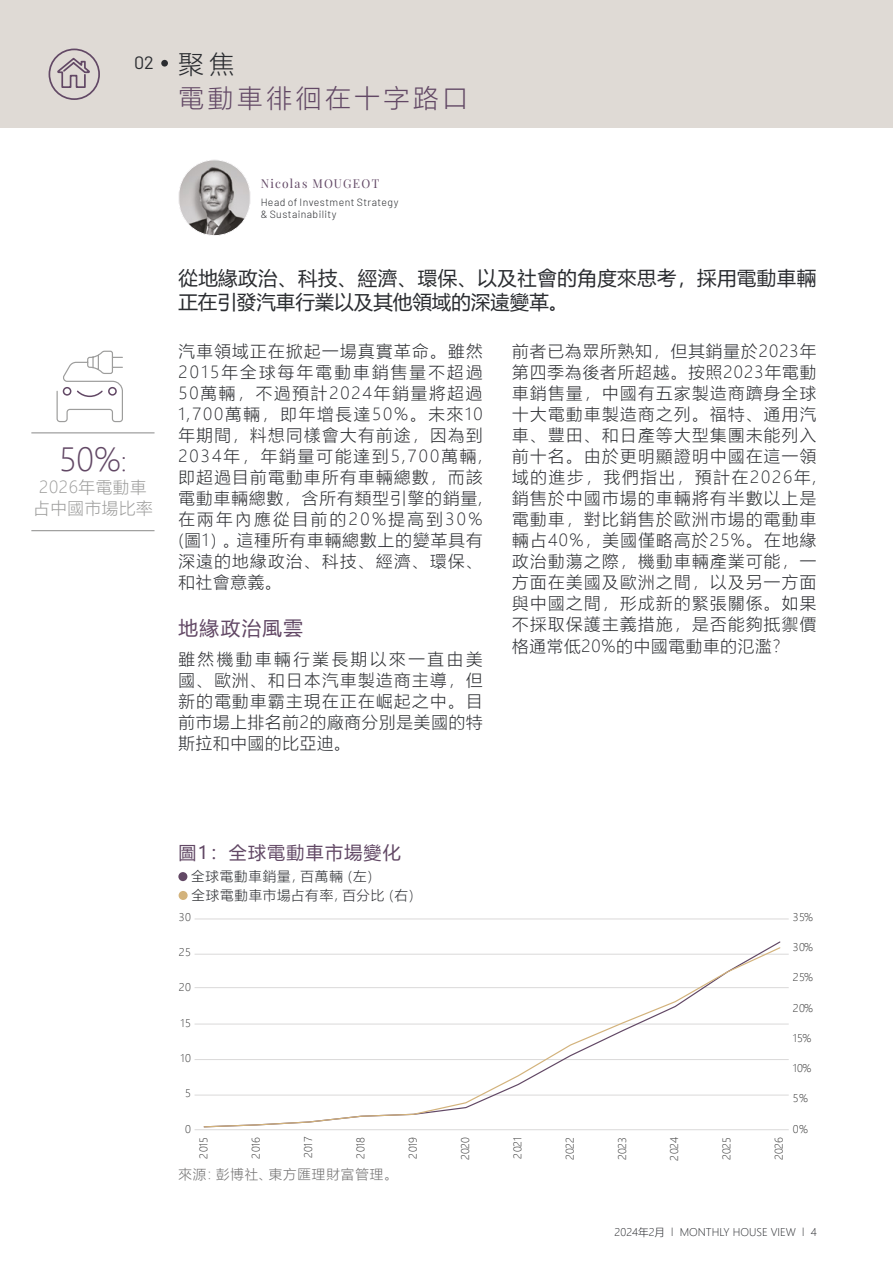
<style>
.page{position:relative;width:893px;height:1263px;background:#fff}
.page>*{position:absolute;margin:0;border:0;box-sizing:border-box;transform-origin:0 0}
.t1{font:300 31.5px "Microsoft Ya Hei";color:#624865}
.t2{font:300 25.5px "Microsoft Ya Hei";letter-spacing:.15em;color:#624865}
.t3{font:19.5px/24px "Microsoft Ya Hei";letter-spacing:.025em;color:#2a2c30}
.t4{font:19.5px "Microsoft Ya Hei";letter-spacing:.085em;color:#624865}
.t5{font:18px "Microsoft Ya Hei";letter-spacing:.07em;color:#624865}
.t6{font:18px "Barlow";color:#2a2c30}
.t7{font:300 16.5px/21px "Microsoft Ya Hei";letter-spacing:.09em;color:#2a2c30;text-align:justify}
.t8{font:300 16.5px/21px "Microsoft Ya Hei";letter-spacing:.04em;color:#9d9d9c;text-align:center}
.t9{font:300 13.5px/18.9px "Microsoft Ya Hei";letter-spacing:.06em;color:#2a2c30}
.t10{font:300 13.5px "Microsoft Ya Hei";letter-spacing:.065em;color:#706f6f}
.t11{font:12px "Playfair Display";letter-spacing:.1em;color:#624865}
.t12{font:10.5px "Microsoft Ya Hei UI Light";letter-spacing:.05em;color:#343434}
.t13{font:300 10.5px/12px "Barlow";letter-spacing:.04em;color:#2a2c30}
.t14{font:300 10.5px "Microsoft Ya Hei";color:#2a2c30}
.s1{font-family:"Microsoft Ya Hei";font-weight:300;font-size:25.5px}
.s2{font-size:25.5px}
</style>
<div class="page">
<div style="left:0;top:0;width:893px;height:128px;background:#dfdad5"></div>
<div style="left:161px;top:60px;width:7px;height:7px;background:#2a2c30;border-radius:50%"></div>
<img style="left:179px;top:160px;width:71px;height:76px;border-radius:36px">
<div style="left:178px;top:159px;width:73px;height:77px;border:1px solid #fff;border-radius:36px"></div>
<hr style="left:31px;top:432px;width:124px;height:1px;background:#9d9d9c">
<hr style="left:31px;top:530px;width:124px;height:1px;background:#9d9d9c">
<hr style="left:195px;top:1129px;width:594px;height:1px;background:#dad9d9">
<hr style="left:195px;top:1095px;width:594px;height:1px;background:#dad9d9">
<hr style="left:195px;top:1059px;width:594px;height:1px;background:#dad9d9">
<hr style="left:195px;top:1024px;width:594px;height:1px;background:#dad9d9">
<hr style="left:195px;top:987px;width:594px;height:1px;background:#dad9d9">
<hr style="left:195px;top:954px;width:594px;height:1px;background:#dad9d9">
<hr style="left:195px;top:919px;width:594px;height:1px;background:#dad9d9">
<svg style="left:203px;top:946px;width:578px;height:182px"></svg>
<div style="left:178px;top:872px;width:9px;height:9px;background:#624865;border-radius:50%"></div>
<div style="left:179px;top:891px;width:9px;height:9px;background:#d3b37c;border-radius:50%"></div>
<svg style="left:56px;top:350px;width:67px;height:73px"></svg>
<svg style="left:48px;top:48px;width:52px;height:52px"></svg>
<p class="t6" style="left:134px;top:50px;width:102px">02 <span class="s1">聚焦</span></p>
<h2 class="t2" style="left:179px;top:81px;width:291px">電動車徘徊在十字路口</h2>
<p class="t11" style="left:261px;top:174px;width:120px">Nicolas MOUGEOT</p>
<p class="t13" style="left:261px;top:195px;width:139px">Head of Investment Strategy &amp; Sustainability</p>
<h1 class="t1" style="left:59px;top:438px;width:69px">50%<span class="s2">:</span></h1>
<p class="t8" style="left:33px;top:476px;width:121px">2026年電動車占中國市場比率</p>
<p class="t3" style="left:178px;top:265px;width:639px">從地緣政治、科技、經濟、環保、以及社會的角度來思考，採用電動車輛正在引發汽車行業以及其他領域的深遠變革。</p>
<p class="t7" style="left:178px;top:341px;width:306px">汽車領域正在掀起一場真實革命。雖然2015年全球每年電動車銷售量不超過50萬輛，不過預計2024年銷量將超過1,700萬輛，即年增長達50%。未來10年期間，料想同樣會大有前途，因為到2034年，年銷量可能達到5,700萬輛,即超過目前電動車所有車輛總數，而該電動車輛總數，含所有類型引擎的銷量,在兩年內應從目前的20%提高到30% (圖1）。這種所有車輛總數上的變革具有深遠的地緣政治、科技、經濟、環保、和社會意義。</p>
<p class="t4" style="left:178px;top:615px;width:126px">地緣政治風雲</p>
<p class="t7" style="left:178px;top:648px;width:306px">雖然機動車輛行業長期以來一直由美國、歐洲、和日本汽車製造商主導，但新的電動車霸主現在正在崛起之中。目前市場上排名前2的廠商分別是美國的特斯拉和中國的比亞迪。</p>
<p class="t7" style="left:512px;top:341px;width:306px">前者已為眾所熟知，但其銷量於2023年第四季為後者所超越。按照2023年電動車銷售量，中國有五家製造商躋身全球十大電動車製造商之列。福特、通用汽車、豐田、和日產等大型集團未能列入前十名。由於更明顯證明中國在這一領域的進步，我們指出，預計在2026年,銷售於中國市場的車輛將有半數以上是電動車，對比銷售於歐洲市場的電動車輛占40%，美國僅略高於25%。在地緣政治動蕩之際，機動車輛產業可能，一方面在美國及歐洲之間，以及另一方面與中國之間，形成新的緊張關係。如果不採取保護主義措施，是否能夠抵禦價格通常低20%的中國電動車的氾濫？</p>
<p class="t5" style="left:178px;top:840px;width:224px">圖1：全球電動車市場變化</p>
<p class="t9" style="left:191px;top:866px;width:232px">全球電動車銷量，百萬輛（左）<br>全球電動車市場占有率，百分比（右）</p>
<p class="t12" style="left:179px;top:910px;width:14px">30</p>
<p class="t12" style="left:179px;top:945px;width:14px">25</p>
<p class="t12" style="left:179px;top:981px;width:14px">20</p>
<p class="t12" style="left:181px;top:1016px;width:12px">15</p>
<p class="t12" style="left:181px;top:1051px;width:12px">10</p>
<p class="t12" style="left:185px;top:1086px;width:7px">5</p>
<p class="t12" style="left:185px;top:1122px;width:7px">0</p>
<p class="t12" style="left:197px;top:1159px;width:23px;rotate:-90deg">2015</p>
<p class="t12" style="left:249px;top:1159px;width:23px;rotate:-90deg">2016</p>
<p class="t12" style="left:301px;top:1158px;width:23px;rotate:-90deg">2017</p>
<p class="t12" style="left:354px;top:1159px;width:23px;rotate:-90deg">2018</p>
<p class="t12" style="left:406px;top:1159px;width:23px;rotate:-90deg">2019</p>
<p class="t12" style="left:458px;top:1160px;width:25px;rotate:-90deg">2020</p>
<p class="t12" style="left:511px;top:1159px;width:23px;rotate:-90deg">2021</p>
<p class="t12" style="left:563px;top:1160px;width:25px;rotate:-90deg">2022</p>
<p class="t12" style="left:615px;top:1160px;width:25px;rotate:-90deg">2023</p>
<p class="t12" style="left:667px;top:1160px;width:25px;rotate:-90deg">2024</p>
<p class="t12" style="left:720px;top:1160px;width:25px;rotate:-90deg">2025</p>
<p class="t12" style="left:772px;top:1160px;width:25px;rotate:-90deg">2026</p>
<p class="t10" style="left:178px;top:1165px;width:221px">來源：彭博社、東方匯理財富管理。</p>
<p class="t12" style="left:793px;top:910px;width:22px">35%</p>
<p class="t12" style="left:793px;top:940px;width:22px">30%</p>
<p class="t12" style="left:793px;top:970px;width:22px">25%</p>
<p class="t12" style="left:793px;top:1001px;width:22px">20%</p>
<p class="t12" style="left:793px;top:1031px;width:20px">15%</p>
<p class="t12" style="left:793px;top:1061px;width:20px">10%</p>
<p class="t12" style="left:793px;top:1091px;width:17px">5%</p>
<p class="t12" style="left:793px;top:1122px;width:17px">0%</p>
<p class="t14" style="left:615px;top:1225px;width:204px">2024年2月 l MONTHLY HOUSE VIEW l 4</p>
</div>
